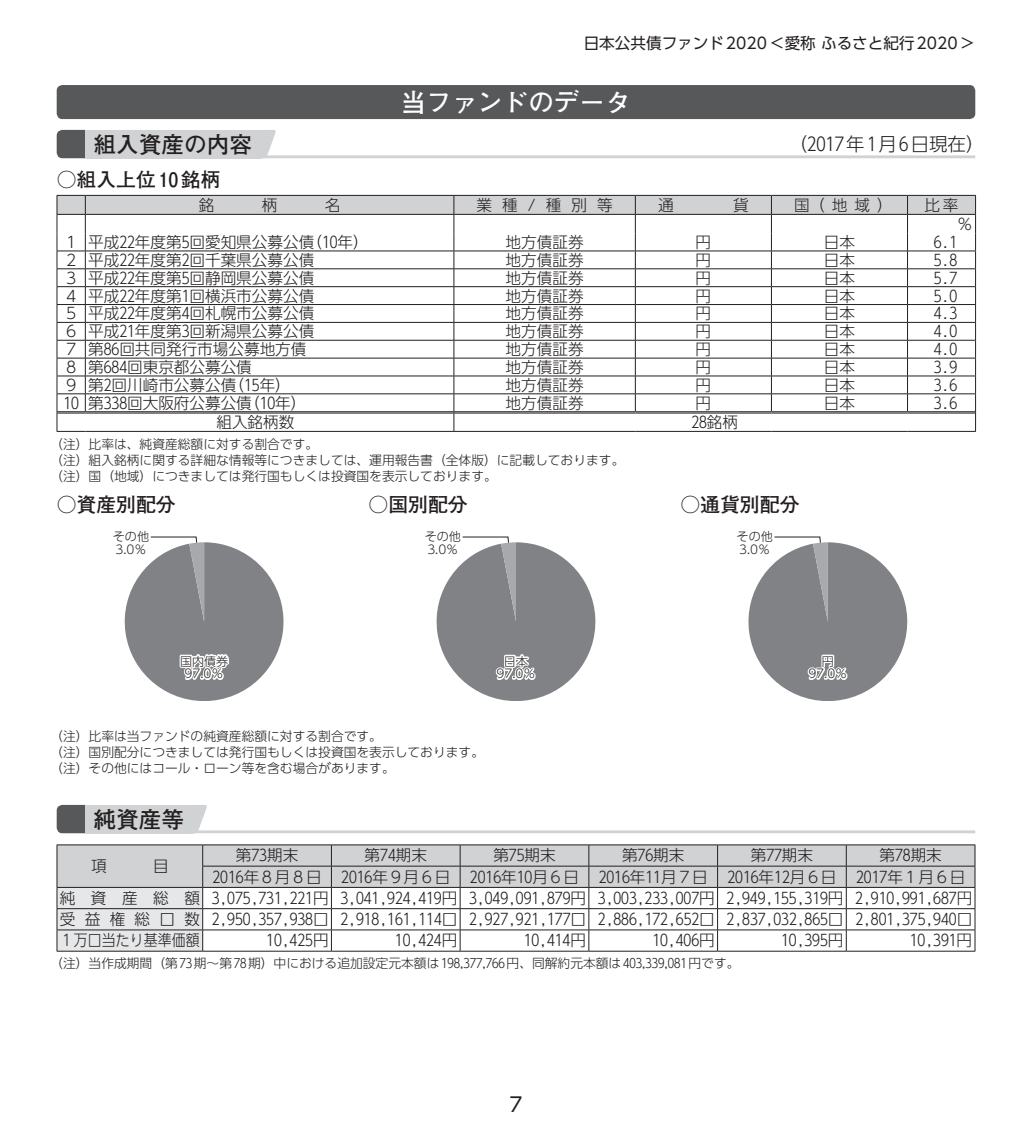
<style>
.page{position:relative;width:1032px;height:1134px;background:#fff}
.page>*{position:absolute;margin:0;border:0;box-sizing:border-box;transform-origin:0 0}
.t1{font:700 25.6px "Futo Go B101 Pro";color:#fff}
.t2{font:700 22.6px "Futo Go B101 Pro";color:#231f20}
.t3{font:700 19.8px "Futo Go B101 Pro";color:#231f20}
.t4{font:19.8px "UD Shin Go Pro";color:#231f20}
.t5{font:300 18.4px "UD Shin Go Pro";color:#231f20}
.t6{font:300 15.6px/21.2px "UD Shin Go Pro";color:#231f20}
.t7{font:15.6px "UD Shin Go Pro";color:#231f20}
.t8{font:300 12.8px/16.4px "UD Shin Go Pro";color:#231f20}
.t9{font:300 12px/12.8px "UD Shin Go Pro";color:#231f20;text-align:center}
</style>
<div class="page">
<div style="left:57px;top:85px;width:918px;height:34px;background:#57585a;border-radius:6px"></div>
<hr style="left:85px;top:155px;width:890px;height:3px;background:#d1d2d4">
<svg style="left:57px;top:130px;width:28px;height:28px"></svg>
<div style="left:85px;top:130px;width:177px;height:28px;background:#d1d2d4"></div>
<svg style="left:262px;top:130px;width:14px;height:26px"></svg>
<svg style="left:57px;top:195px;width:919px;height:237px"></svg>
<svg style="left:124px;top:536px;width:160px;height:165px"></svg>
<svg style="left:436px;top:536px;width:160px;height:165px"></svg>
<svg style="left:748px;top:536px;width:160px;height:165px"></svg>
<hr style="left:85px;top:830px;width:890px;height:3px;background:#d1d2d4">
<svg style="left:57px;top:805px;width:28px;height:28px"></svg>
<div style="left:85px;top:805px;width:108px;height:28px;background:#d1d2d4"></div>
<svg style="left:193px;top:805px;width:14px;height:26px"></svg>
<hr style="left:57px;top:844px;width:146px;height:1px;background:#231f20">
<hr style="left:203px;top:844px;width:128px;height:1px;background:#231f20">
<hr style="left:331px;top:844px;width:129px;height:1px;background:#231f20">
<hr style="left:460px;top:844px;width:129px;height:1px;background:#231f20">
<hr style="left:589px;top:844px;width:128px;height:1px;background:#231f20">
<hr style="left:717px;top:844px;width:129px;height:1px;background:#231f20">
<hr style="left:846px;top:844px;width:129px;height:1px;background:#231f20">
<svg style="left:57px;top:845px;width:918px;height:106px"></svg>
<hr style="left:57px;top:908px;width:146px;height:1px;background:#231f20">
<hr style="left:57px;top:929px;width:146px;height:1px;background:#231f20">
<hr style="left:57px;top:951px;width:146px;height:1px;background:#231f20">
<hr style="left:203px;top:908px;width:128px;height:1px;background:#231f20">
<hr style="left:203px;top:929px;width:128px;height:1px;background:#231f20">
<hr style="left:203px;top:951px;width:128px;height:1px;background:#231f20">
<hr style="left:331px;top:908px;width:129px;height:1px;background:#231f20">
<hr style="left:331px;top:929px;width:129px;height:1px;background:#231f20">
<hr style="left:331px;top:951px;width:129px;height:1px;background:#231f20">
<hr style="left:460px;top:908px;width:129px;height:1px;background:#231f20">
<hr style="left:460px;top:929px;width:129px;height:1px;background:#231f20">
<hr style="left:460px;top:951px;width:129px;height:1px;background:#231f20">
<hr style="left:589px;top:908px;width:128px;height:1px;background:#231f20">
<hr style="left:589px;top:929px;width:128px;height:1px;background:#231f20">
<hr style="left:589px;top:951px;width:128px;height:1px;background:#231f20">
<hr style="left:717px;top:908px;width:129px;height:1px;background:#231f20">
<hr style="left:717px;top:929px;width:129px;height:1px;background:#231f20">
<hr style="left:717px;top:951px;width:129px;height:1px;background:#231f20">
<hr style="left:846px;top:908px;width:129px;height:1px;background:#231f20">
<hr style="left:846px;top:929px;width:129px;height:1px;background:#231f20">
<hr style="left:846px;top:951px;width:129px;height:1px;background:#231f20">
<p class="t7" style="left:584px;top:31px;width:393px">日本公共債ファンド2020＜愛称 ふるさと紀行2020＞</p>
<h1 class="t1" style="left:401px;top:82px;width:231px">当ファンドのデータ</h1>
<h2 class="t2" style="left:94px;top:126px;width:160px">組入資産の内容</h2>
<p class="t5" style="left:789px;top:129px;width:197px">（2017年1月 6日現在）</p>
<p class="t3" style="left:57px;top:164px;width:165px">○組入上位 10銘柄</p>
<p class="t6" style="left:199px;top:194px;width:17px">銘</p>
<p class="t6" style="left:262px;top:194px;width:17px">柄</p>
<p class="t6" style="left:325px;top:194px;width:17px">名</p>
<p class="t6" style="left:477px;top:194px;width:138px">業種/種別等</p>
<p class="t6" style="left:658px;top:194px;width:17px">通</p>
<p class="t6" style="left:733px;top:194px;width:17px">貨</p>
<p class="t6" style="left:794px;top:194px;width:100px">国（地域）</p>
<p class="t6" style="left:957px;top:195px;width:17px;line-height:19px;text-indent:-33px">比率％</p>
<p class="t6" style="left:63px;top:231px;width:307px">1 平成２２年度第５回愛知県公募公債（１０年）</p>
<p class="t6" style="left:506px;top:231px;width:79px">地方債証券</p>
<p class="t6" style="left:695px;top:231px;width:17px">円</p>
<p class="t6" style="left:824px;top:231px;width:33px">日本</p>
<p class="t6" style="left:934px;top:231px;width:25px">6.1</p>
<p class="t6" style="left:63px;top:249px;width:252px">2 平成２２年度第２回千葉県公募公債</p>
<p class="t6" style="left:506px;top:249px;width:79px">地方債証券</p>
<p class="t6" style="left:695px;top:249px;width:17px">円</p>
<p class="t6" style="left:824px;top:249px;width:33px">日本</p>
<p class="t6" style="left:934px;top:249px;width:25px">5.8</p>
<p class="t6" style="left:63px;top:267px;width:252px">3 平成２２年度第５回静岡県公募公債</p>
<p class="t6" style="left:506px;top:267px;width:79px">地方債証券</p>
<p class="t6" style="left:695px;top:267px;width:17px">円</p>
<p class="t6" style="left:824px;top:267px;width:33px">日本</p>
<p class="t6" style="left:934px;top:267px;width:25px">5.7</p>
<p class="t6" style="left:63px;top:284px;width:252px">4 平成２２年度第１回横浜市公募公債</p>
<p class="t6" style="left:506px;top:284px;width:79px">地方債証券</p>
<p class="t6" style="left:695px;top:284px;width:17px">円</p>
<p class="t6" style="left:824px;top:284px;width:33px">日本</p>
<p class="t6" style="left:934px;top:284px;width:25px">5.0</p>
<p class="t6" style="left:63px;top:302px;width:252px">5 平成２２年度第４回札幌市公募公債</p>
<p class="t6" style="left:506px;top:302px;width:79px">地方債証券</p>
<p class="t6" style="left:695px;top:302px;width:17px">円</p>
<p class="t6" style="left:824px;top:302px;width:33px">日本</p>
<p class="t6" style="left:934px;top:302px;width:25px">4.3</p>
<p class="t6" style="left:63px;top:320px;width:252px">6 平成２１ 年度第３回新潟県公募公債</p>
<p class="t6" style="left:506px;top:320px;width:79px">地方債証券</p>
<p class="t6" style="left:695px;top:320px;width:17px">円</p>
<p class="t6" style="left:824px;top:320px;width:33px">日本</p>
<p class="t6" style="left:934px;top:320px;width:25px">4.0</p>
<p class="t6" style="left:63px;top:338px;width:245px">7 第８６回共同発行市場公募地方債</p>
<p class="t6" style="left:506px;top:338px;width:79px">地方債証券</p>
<p class="t6" style="left:695px;top:338px;width:17px">円</p>
<p class="t6" style="left:824px;top:338px;width:33px">日本</p>
<p class="t6" style="left:934px;top:338px;width:25px">4.0</p>
<p class="t6" style="left:63px;top:356px;width:190px">8 第６８４ 回東京都公募公債</p>
<p class="t6" style="left:506px;top:356px;width:79px">地方債証券</p>
<p class="t6" style="left:695px;top:356px;width:17px">円</p>
<p class="t6" style="left:824px;top:356px;width:33px">日本</p>
<p class="t6" style="left:934px;top:356px;width:25px">3.9</p>
<p class="t6" style="left:63px;top:374px;width:229px">9 第２回川崎市公募公債（１５年）</p>
<p class="t6" style="left:506px;top:374px;width:79px">地方債証券</p>
<p class="t6" style="left:695px;top:374px;width:17px">円</p>
<p class="t6" style="left:824px;top:374px;width:33px">日本</p>
<p class="t6" style="left:934px;top:374px;width:25px">3.6</p>
<p class="t6" style="left:63px;top:392px;width:245px">10 第３３８ 回大阪府公募公債（１０年）</p>
<p class="t6" style="left:506px;top:392px;width:79px">地方債証券</p>
<p class="t6" style="left:695px;top:392px;width:17px">円</p>
<p class="t6" style="left:824px;top:392px;width:33px">日本</p>
<p class="t6" style="left:934px;top:392px;width:25px">3.6</p>
<p class="t6" style="left:216px;top:411px;width:79px">組入銘柄数</p>
<p class="t6" style="left:691px;top:411px;width:48px">28銘柄</p>
<p class="t8" style="left:50px;top:435px;width:576px">（注）比率は、純資産総額に対する割合です。<br>（注）組入銘柄に関する詳細な情報等につきましては、運用報告書（全体版）に記載しております。（注）国（地域）につきましては発行国もしくは投資国を表示しております。</p>
<p class="t3" style="left:57px;top:488px;width:121px">○資産別配分</p>
<p class="t3" style="left:680px;top:488px;width:121px">○通貨別配分</p>
<p class="t3" style="left:369px;top:488px;width:101px">○国別配分</p>
<p class="t9" style="left:113px;top:530px;width:38px;text-align:left">その他<br>3.0％</p>
<p class="t9" style="left:180px;top:654px;width:50px">国内債券<br>97.0％</p>
<p class="t9" style="left:425px;top:530px;width:38px;text-align:left">その他<br>3.0％</p>
<p class="t9" style="left:496px;top:654px;width:40px">日本<br>97.0％</p>
<p class="t9" style="left:737px;top:530px;width:38px;text-align:left">その他<br>3.0％</p>
<p class="t9" style="left:808px;top:654px;width:40px">円<br>97.0％</p>
<p class="t8" style="left:50px;top:727px;width:435px">（注）比率は当ファンドの純資産総額に対する割合です。<br>（注）国別配分につきましては発行国もしくは投資国を表示しております。（注）その他にはコール・ローン等を含む場合があります。</p>
<h2 class="t2" style="left:94px;top:801px;width:92px">純資産等</h2>
<p class="t6" style="left:91px;top:855px;width:17px">項</p>
<p class="t6" style="left:153px;top:855px;width:17px">目</p>
<p class="t6" style="left:236px;top:844px;width:64px">第73期末</p>
<p class="t6" style="left:365px;top:844px;width:64px">第74期末</p>
<p class="t6" style="left:493px;top:844px;width:64px">第75期末</p>
<p class="t6" style="left:622px;top:844px;width:64px">第76期末</p>
<p class="t6" style="left:751px;top:844px;width:64px">第77期末</p>
<p class="t6" style="left:879px;top:844px;width:64px">第78期末</p>
<p class="t6" style="left:212px;top:866px;width:111px">2016年8月8日</p>
<p class="t6" style="left:341px;top:866px;width:111px">2016年9月6日</p>
<p class="t6" style="left:470px;top:866px;width:111px">2016年10月6日</p>
<p class="t6" style="left:599px;top:866px;width:111px">2016年11月7日</p>
<p class="t6" style="left:727px;top:866px;width:111px">2016年12月6日</p>
<p class="t6" style="left:60px;top:866px;width:914px;text-indent:796px">2017年1月6日純 資 産 総 額 3,075,731,221円 3,041,924,419円 3,049,091,879円 3,003,233,007円 2,949,155,319円 2,910,991,687円受益権総口数 2,950,357,938口 2,918,161,114口 2,927,921,177口 2,886,172,652口 2,837,032,865口 2,801,375,940口1万口当たり基準価額</p>
<p class="t6" style="left:266px;top:929px;width:64px">10,425円</p>
<p class="t6" style="left:395px;top:929px;width:64px">10,424円</p>
<p class="t6" style="left:524px;top:929px;width:64px">10,414円</p>
<p class="t6" style="left:652px;top:929px;width:64px">10,406円</p>
<p class="t6" style="left:781px;top:929px;width:64px">10,395円</p>
<p class="t6" style="left:910px;top:929px;width:64px">10,391円</p>
<p class="t8" style="left:50px;top:955px;width:691px">（注）当作成期間（第 73期～第 78期）中における追加設定元本額は 198,377,766円、同解約元本額は 403,339,081円です。</p>
<p class="t4" style="left:509px;top:1088px;width:15px">7</p>
</div>
